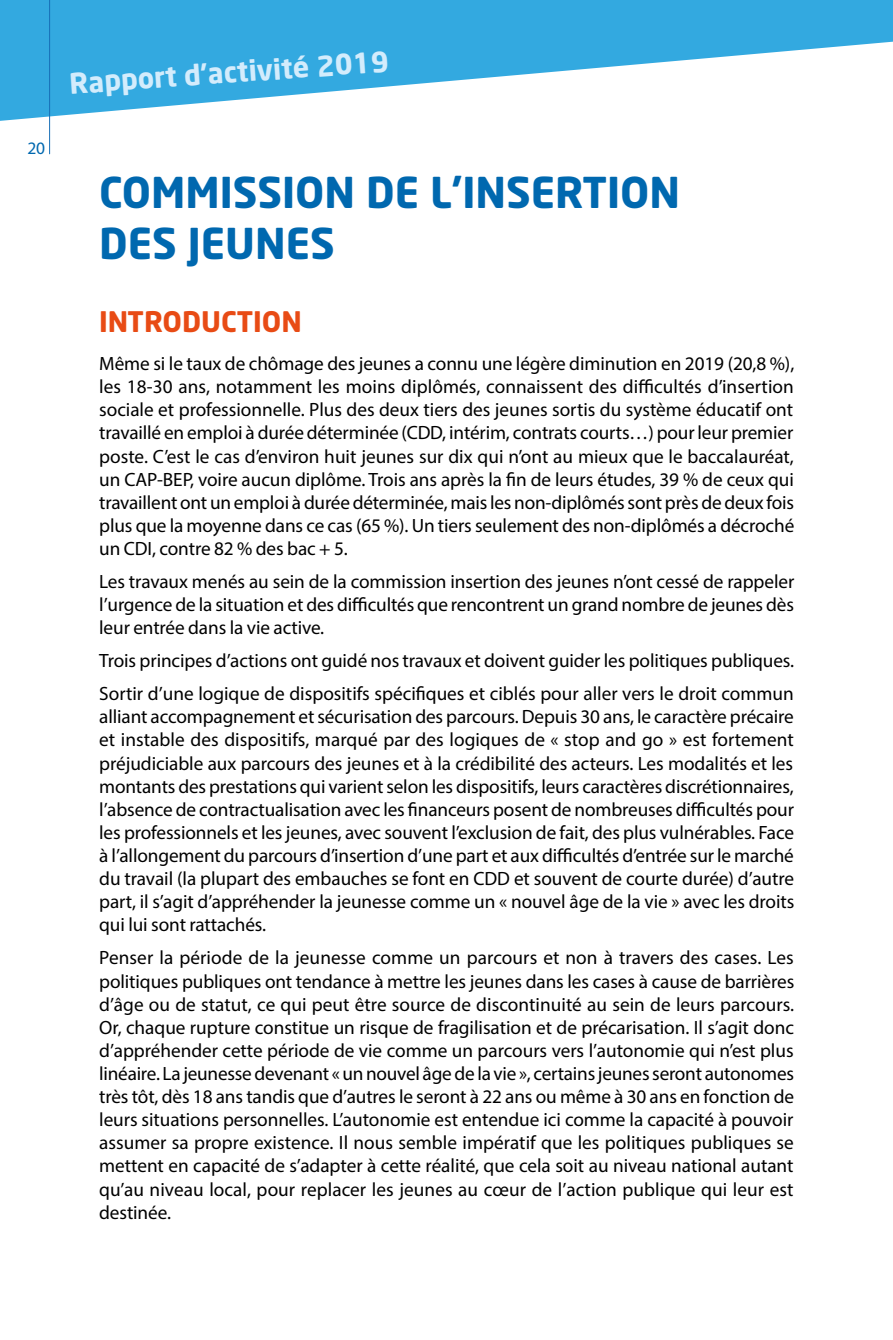
<style>
.page{position:relative;width:893px;height:1340px;background:#fff}
.page>*{position:absolute;margin:0;border:0;box-sizing:border-box;transform-origin:0 0}
.t1{font:700 42px/50.4px "Neo Sans";color:#0068af}
.t2{font:700 28px "Neo Sans";color:#d3ecfc}
.t3{font:700 28px "Neo Sans";color:#e84b15}
.t4{font:19.25px/23.1px "Myriad Pro";letter-spacing:-.005em;color:#000;text-align:justify}
.t5{font:17.5px "Myriad Pro";color:#0068af}
</style>
<div class="page">
<svg style="left:0;top:0;width:893px;height:123px;fill:#33a9e0"></svg>
<hr style="left:49px;top:0;width:1px;height:154px;background:#176fb7">
<p class="t5" style="left:27px;top:138px;width:19px">20</p>
<h2 class="t2" style="left:68px;top:66px;width:321px;rotate:-4deg">RAPPORT D’ACTIVITÉ 2019</h2>
<h1 class="t1" style="left:99px;top:166px;width:582px">COMMISSION DE L’INSERTION<br>DES JEUNES</h1>
<h2 class="t3" style="left:99px;top:304px;width:204px">INTRODUCTION</h2>
<p class="t4" style="left:99px;top:352px;width:697px">Même si le taux de chômage des jeunes a connu une légère diminution en 2019 (20,8 %), les 18-30 ans, notamment les moins diplômés, connaissent des difficultés d’insertion sociale et professionnelle. Plus des deux tiers des jeunes sortis du système éducatif ont travaillé en emploi à durée déterminée (CDD, intérim, contrats courts…) pour leur premier poste. C’est le cas d’environ huit jeunes sur dix qui n’ont au mieux que le baccalauréat, un CAP-BEP, voire aucun diplôme. Trois ans après la fin de leurs études, 39 % de ceux qui travaillent ont un emploi à durée déterminée, mais les non-diplômés sont près de deux fois plus que la moyenne dans ce cas (65 %). Un tiers seulement des non-diplômés a décroché un CDI, contre 82 % des bac + 5.</p>
<p class="t4" style="left:99px;top:569px;width:697px">Les travaux menés au sein de la commission insertion des jeunes n’ont cessé de rappeler l’urgence de la situation et des difficultés que rencontrent un grand nombre de jeunes dès leur entrée dans la vie active.</p>
<p class="t4" style="left:99px;top:644px;width:696px;line-height:33.1px">Trois principes d’actions ont guidé nos travaux et doivent guider les politiques publiques.<br>Sortir d’une logique de dispositifs spécifiques et ciblés pour aller vers le droit commun</p>
<p class="t4" style="left:99px;top:705px;width:697px">alliant accompagnement et sécurisation des parcours. Depuis 30 ans, le caractère précaire et instable des dispositifs, marqué par des logiques de « stop and go » est fortement préjudiciable aux parcours des jeunes et à la crédibilité des acteurs. Les modalités et les montants des prestations qui varient selon les dispositifs, leurs caractères discrétionnaires, l’absence de contractualisation avec les financeurs posent de nombreuses difficultés pour les professionnels et les jeunes, avec souvent l’exclusion de fait, des plus vulnérables. Face à l’allongement du parcours d’insertion d’une part et aux difficultés d’entrée sur le marché du travail (la plupart des embauches se font en CDD et souvent de courte durée) d’autre part, il s’agit d’appréhender la jeunesse comme un « nouvel âge de la vie » avec les droits qui lui sont rattachés.</p>
<p class="t4" style="left:99px;top:946px;width:697px">Penser la période de la jeunesse comme un parcours et non à travers des cases. Les politiques publiques ont tendance à mettre les jeunes dans les cases à cause de barrières d’âge ou de statut, ce qui peut être source de discontinuité au sein de leurs parcours.<br>Or, chaque rupture constitue un risque de fragilisation et de précarisation. Il s’agit donc d’appréhender cette période de vie comme un parcours vers l’autonomie qui n’est plus linéaire. La jeunesse devenant « un nouvel âge de la vie », certains jeunes seront autonomes très tôt, dès 18 ans tandis que d’autres le seront à 22 ans ou même à 30 ans en fonction de leurs situations personnelles. L’autonomie est entendue ici comme la capacité à pouvoir assumer sa propre existence. Il nous semble impératif que les politiques publiques se mettent en capacité de s’adapter à cette réalité, que cela soit au niveau national autant qu’au niveau local, pour replacer les jeunes au cœur de l’action publique qui leur est destinée.</p>
</div>
